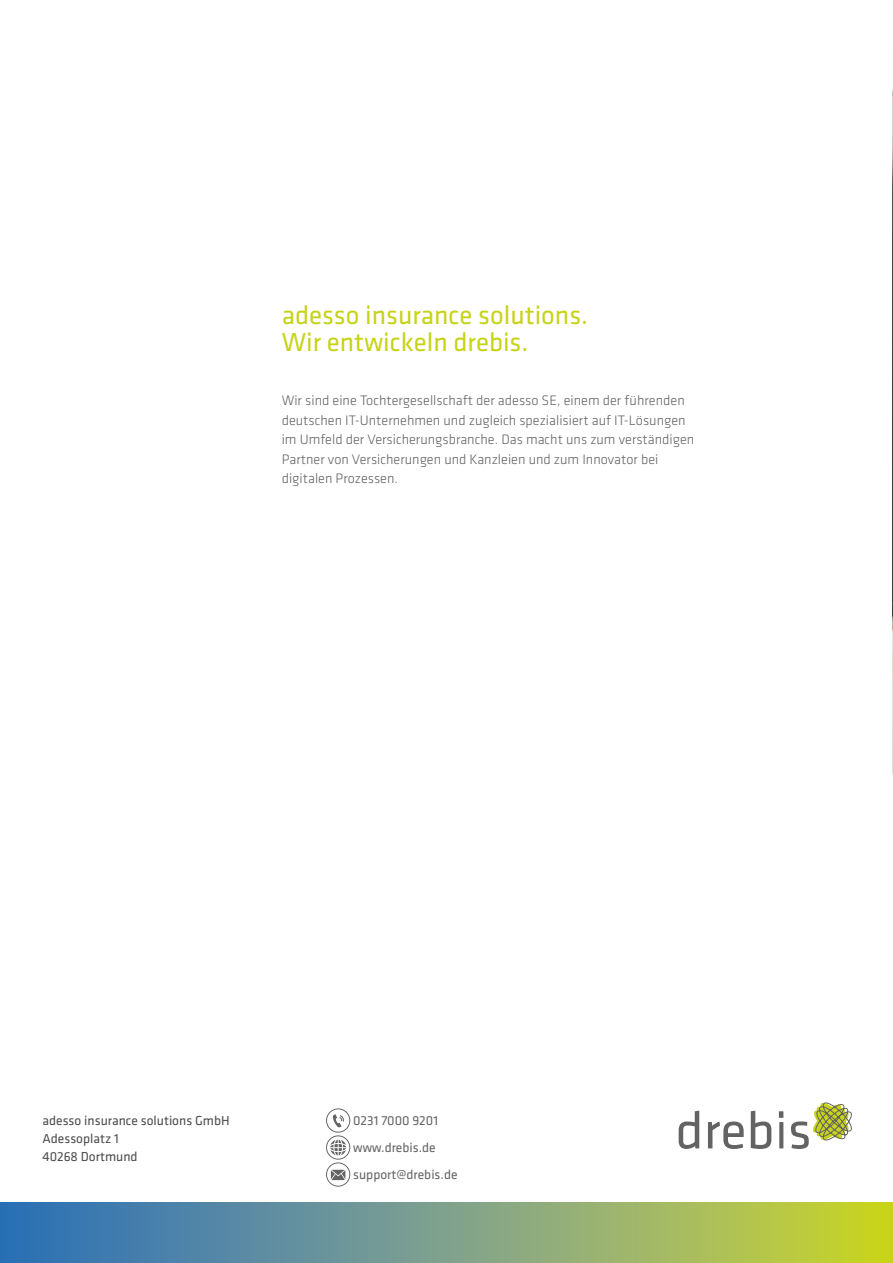
<style>
.page{position:relative;width:893px;height:1263px;background:#fff}
.page>*{position:absolute;margin:0;border:0;box-sizing:border-box;transform-origin:0 0}
.t1{font:27px/27px "Klavika";color:#c7d317}
.t2{font:300 14.25px/19.5px "Klavika";color:#646363}
.t3{font:13.5px/18px "Klavika";color:#4c4c4e}
.t4{font:13.5px/27px "Klavika";color:#646363}
</style>
<div class="page">
<svg style="left:326px;top:1108px;width:24px;height:79px"></svg>
<img style="left:892px;top:53px;width:1px;height:720px">
<svg style="left:0;top:1203px;width:893px;height:60px;background:#7da180"></svg>
<svg style="left:679px;top:1111px;width:20px;height:38px"></svg>
<svg style="left:708px;top:1121px;width:36px;height:28px"></svg>
<svg style="left:751px;top:1111px;width:20px;height:38px"></svg>
<svg style="left:779px;top:1111px;width:4px;height:37px"></svg>
<svg style="left:791px;top:1103px;width:61px;height:46px"></svg>
<h1 class="t1" style="left:282px;top:302px;width:308px">adesso insurance solutions.<br>Wir entwickeln drebis.</h1>
<p class="t2" style="left:282px;top:391px;width:414px">Wir sind eine Tochtergesellschaft der adesso SE, einem der führenden deutschen IT-Unternehmen und zugleich spezialisiert auf IT-Lösungen im Umfeld der Versicherungsbranche. Das macht uns zum verständigen Partner von Versicherungen und Kanzleien und zum Innovator bei digitalen Prozessen.</p>
<p class="t3" style="left:43px;top:1112px;width:189px">adesso insurance solutions GmbH<br>Adessoplatz 1<br>40268 Dortmund</p>
<p class="t4" style="left:353px;top:1107px;width:106px">0231 7000 9201 www.drebis.de support@drebis.de</p>
</div>
